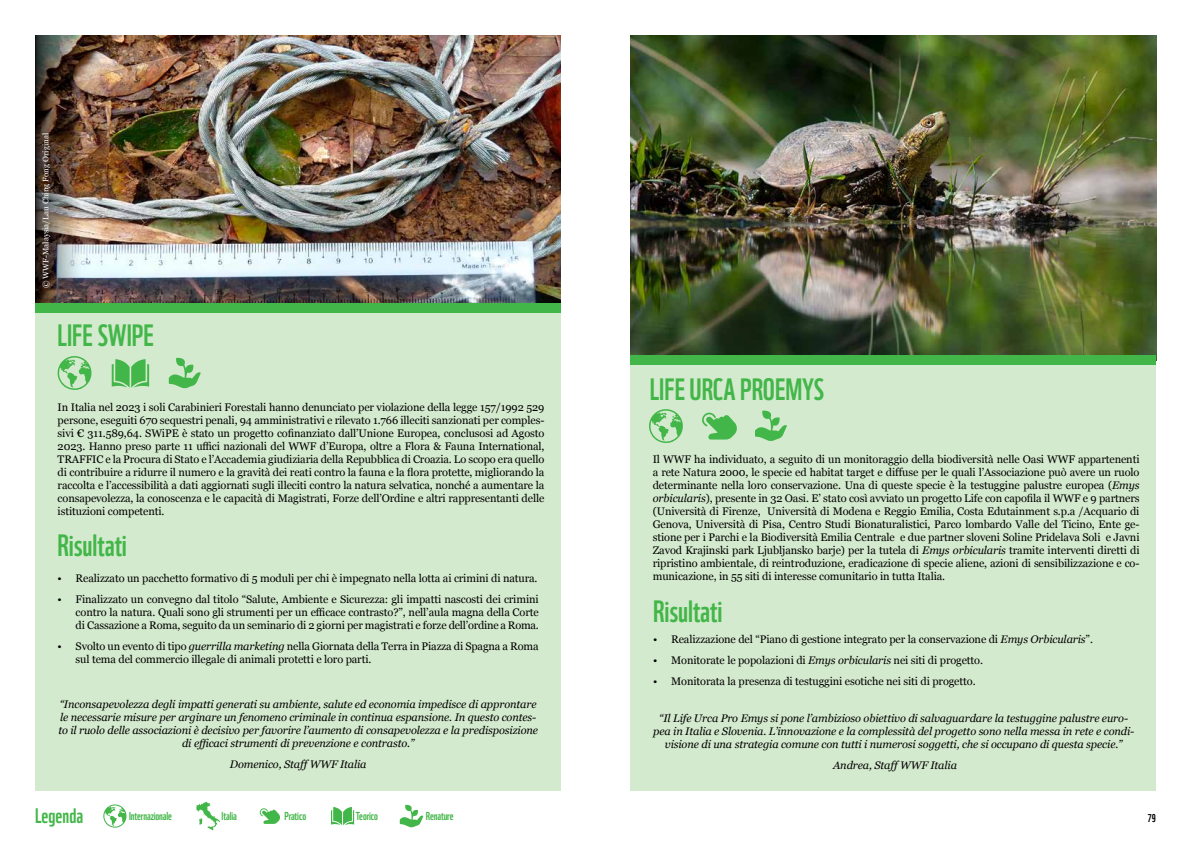
<style>
.page{position:relative;width:1191px;height:842px;background:#fff}
.page>*{position:absolute;margin:0;border:0;box-sizing:border-box;transform-origin:0 0}
.t1{font:30px "WWF";color:#43b649}
.t2{font:20.4px "WWF";color:#43b649}
.t3{font:11.2px "WWF";letter-spacing:-.01em;color:#43b649}
.t4{font:11px/13px "Georgia";letter-spacing:-.01em;color:#000;text-align:justify}
.t5{font:italic 11px/13px "Georgia";letter-spacing:-.01em;color:#000;text-align:center}
.t6{font:11px "WWF";color:#000}
.t7{font:8px "Georgia";color:#fff}
.s1{font-style:italic}
</style>
<div class="page">
<div style="left:35px;top:38px;width:525px;height:753px;background:#d4eace"></div>
<img style="left:94px;top:35px;width:466px;height:268px">
<div style="left:35px;top:303px;width:525px;height:10px;background:#43b649"></div>
<svg style="left:103px;top:804px;width:24px;height:24px"></svg>
<svg style="left:196px;top:802px;width:24px;height:28px"></svg>
<svg style="left:260px;top:808px;width:20px;height:16px"></svg>
<svg style="left:331px;top:807px;width:23px;height:18px"></svg>
<svg style="left:400px;top:805px;width:23px;height:22px"></svg>
<div style="left:630px;top:38px;width:526px;height:753px;background:#d4eace"></div>
<img style="left:630px;top:35px;width:526px;height:320px">
<div style="left:630px;top:355px;width:526px;height:10px;background:#43b649"></div>
<svg style="left:58px;top:356px;width:34px;height:34px"></svg>
<svg style="left:112px;top:359px;width:37px;height:29px"></svg>
<svg style="left:649px;top:409px;width:34px;height:34px"></svg>
<svg style="left:702px;top:412px;width:35px;height:28px"></svg>
<svg style="left:169px;top:358px;width:32px;height:30px"></svg>
<svg style="left:755px;top:411px;width:32px;height:30px"></svg>
<img style="left:35px;top:35px;width:59px;height:268px">
<p class="t7" style="left:40px;top:288px;width:157px;rotate:-90deg">© WWF-Malaysia/Lau Ching Fong Original</p>
<h1 class="t1" style="left:58px;top:312px;width:98px">LIFE SWIPE</h1>
<p class="t4" style="left:58px;top:401px;width:488px">In Italia nel 2023 i soli Carabinieri Forestali hanno denunciato per violazione della legge 157/1992 529 persone, eseguiti 670 sequestri penali, 94 amministrativi e rilevato 1.766 illeciti sanzionati per comples&shy;sivi € 311.589,64. SWiPE è stato un progetto cofinanziato dall’Unione Europea, conclusosi ad Agosto 2023. Hanno preso parte 11 uffici nazionali del WWF d’Europa, oltre a Flora &amp; Fauna International, TRAFFIC e la Procura di Stato e l’Accademia giudiziaria della Repubblica di Croazia. Lo scopo era quello di contribuire a ridurre il numero e la gravità dei reati contro la fauna e la flora protette, migliorando la raccolta e l’accessibilità a dati aggiornati sugli illeciti contro la natura selvatica, nonché a aumentare la consapevolezza, la conoscenza e le capacità di Magistrati, Forze dell’Ordine e altri rappresentanti delle istituzioni competenti.</p>
<h1 class="t1" style="left:58px;top:522px;width:71px">Risultati</h1>
<p class="t4" style="left:58px;top:571px;width:481px">• Realizzato un pacchetto formativo di 5 moduli per chi è impegnato nella lotta ai crimini di natura.</p>
<p class="t4" style="left:76px;top:592px;width:464px;text-indent:-18px">• Finalizzato un convegno dal titolo “Salute, Ambiente e Sicurezza: gli impatti nascosti dei crimini contro la natura. Quali sono gli strumenti per un efficace contrasto?”, nell’aula magna della Corte di Cassazione a Roma, seguito da un seminario di 2 giorni per magistrati e forze dell’ordine a Roma.</p>
<p class="t4" style="left:76px;top:639px;width:464px;text-indent:-18px">• Svolto un evento di tipo <span class="s1">guerrilla marketing</span> nella Giornata della Terra in Piazza di Spagna a Roma sul tema del commercio illegale di animali protetti e loro parti.</p>
<p class="t5" style="left:58px;top:697px;width:481px">“Inconsapevolezza degli impatti generati su ambiente, salute ed economia impedisce di approntare le necessarie misure per arginare un fenomeno criminale in continua espansione. In questo contes&shy;to il ruolo delle associazioni è decisivo per favorire l’aumento di consapevolezza e la predisposizione di efficaci strumenti di prevenzione e contrasto.”</p>
<p class="t5" style="left:230px;top:757px;width:138px">Domenico, StaffWWF Italia</p>
<h2 class="t2" style="left:35px;top:800px;width:50px">Legenda</h2>
<p class="t3" style="left:129px;top:807px;width:45px">Internazionale</p>
<p class="t3" style="left:222px;top:807px;width:17px">Italia</p>
<p class="t3" style="left:284px;top:807px;width:23px">Pratico</p>
<p class="t3" style="left:356px;top:807px;width:24px">Teorico</p>
<p class="t3" style="left:426px;top:807px;width:29px">Renature</p>
<h1 class="t1" style="left:650px;top:366px;width:176px">LIFE URCA PROEMYS</h1>
<p class="t4" style="left:653px;top:453px;width:488px">Il WWF ha individuato, a seguito di un monitoraggio della biodiversità nelle Oasi WWF appartenenti a rete Natura 2000, le specie ed habitat target e diffuse per le quali l’Associazione può avere un ruolo determinante nella loro conservazione. Una di queste specie è la testuggine palustre europea (<span class="s1">Emys orbicularis</span>), presente in 32 Oasi. E’ stato così avviato un progetto Life con capofila il WWF e 9 partners (Università di Firenze, Università di Modena e Reggio Emilia, Costa Edutainment s.p.a /Acquario di Genova, Università di Pisa, Centro Studi Bionaturalistici, Parco lombardo Valle del Ticino, Ente ge&shy;stione per i Parchi e la Biodiversità Emilia Centrale e due partner sloveni Soline Pridelava Soli e Javni Zavod Krajinski park Ljubljansko barje) per la tutela di <span class="s1">Emys orbicularis</span> tramite interventi diretti di ripristino ambientale, di reintroduzione, eradicazione di specie aliene, azioni di sensibilizzazione e co&shy;municazione, in 55 siti di interesse comunitario in tutta Italia.</p>
<h1 class="t1" style="left:653px;top:588px;width:71px">Risultati</h1>
<p class="t4" style="left:653px;top:632px;width:441px">• Realizzazione del “Piano di gestione integrato per la conservazione di <span class="s1">Emys Orbicularis</span>”.</p>
<p class="t4" style="left:653px;top:653px;width:331px">• Monitorate le popolazioni di <span class="s1">Emys orbicularis</span> nei siti di progetto.</p>
<p class="t4" style="left:653px;top:674px;width:324px">• Monitorata la presenza di testuggini esotiche nei siti di progetto.</p>
<p class="t5" style="left:653px;top:711px;width:483px">“Il Life Urca Pro Emys si pone l’ambizioso obiettivo di salvaguardare la testuggine palustre euro&shy;pea in Italia e Slovenia. L’innovazione e la complessità del progetto sono nella messa in rete e condi&shy;visione di una strategia comune con tutti i numerosi soggetti, che si occupano di questa specie.”</p>
<p class="t5" style="left:833px;top:758px;width:125px">Andrea, StaffWWF Italia</p>
<p class="t6" style="left:1147px;top:810px;width:10px">79</p>
</div>
